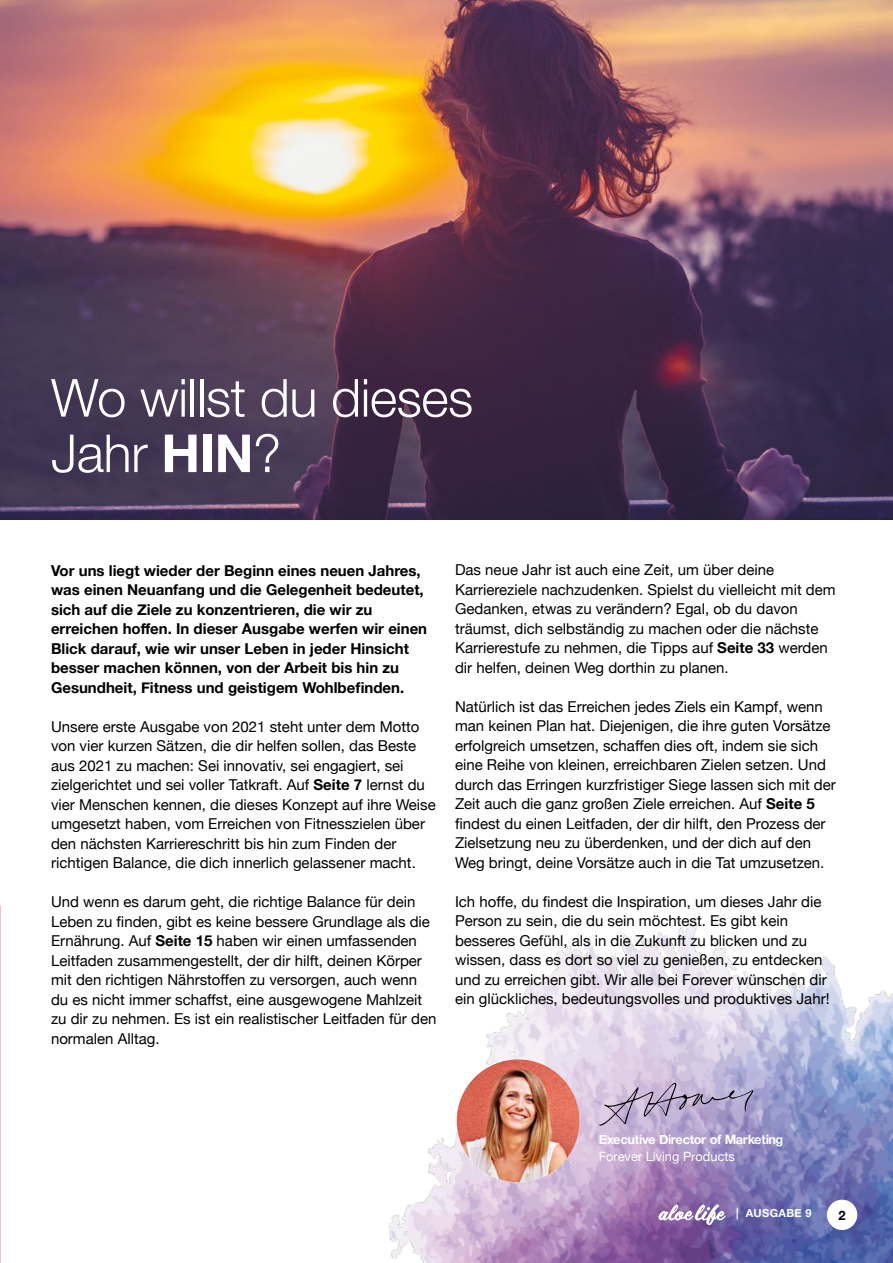
<style>
.page{position:relative;width:893px;height:1263px;background:#fff}
.page>*{position:absolute;margin:0;border:0;box-sizing:border-box;transform-origin:0 0}
.t1{font:300 52.5px/55.5px "Helvetica Neue";letter-spacing:-.01em;color:#fff}
.t2{font:15px/19.5px "Helvetica Neue";color:#000}
.t3{font:700 15px/19.5px "Helvetica Neue";color:#000}
.t4{font:700 12.9px "Helvetica Neue";color:#000}
.t5{font:700 12.75px "Helvetica Neue";letter-spacing:-.03em;color:#fff}
.t6{font:12.75px "Helvetica Neue";color:#fff}
.t7{font:700 11.1px "Helvetica Neue";letter-spacing:.03em;color:#fff}
.s1{font-weight:700}
</style>
<div class="page">
<img style="left:0;top:0;width:893px;height:519px">
<img style="left:389px;top:919px;width:504px;height:344px">
<svg style="left:599px;top:1082px;width:154px;height:44px;background:#b2a5c6"></svg>
<img style="left:457px;top:1059px;width:122px;height:123px;border-radius:61px">
<div style="left:827px;top:1200px;width:30px;height:30px;background:#fff;border-radius:50%"></div>
<svg style="left:658px;top:1204px;width:68px;height:21px"></svg>
<h1 class="t1" style="left:51px;top:366px;width:424px">Wo willst du dieses<br>Jahr <span class="s1">HIN</span>?</h1>
<p class="t3" style="left:51px;top:561px;width:378px">Vor uns liegt wieder der Beginn eines neuen Jahres, was einen Neuanfang und die Gelegenheit bedeutet, sich auf die Ziele zu konzentrieren, die wir zu erreichen hoffen. In dieser Ausgabe werfen wir einen Blick darauf, wie wir unser Leben in jeder Hinsicht besser machen können, von der Arbeit bis hin zu Gesundheit, Fitness und geistigem Wohlbefinden.</p>
<p class="t2" style="left:51px;top:717px;width:386px">Unsere erste Ausgabe von 2021 steht unter dem Motto von vier kurzen Sätzen, die dir helfen sollen, das Beste aus 2021 zu machen: Sei innovativ, sei engagiert, sei zielgerichtet und sei voller Tatkraft. Auf <span class="s1">Seite 7</span> lernst du vier Menschen kennen, die dieses Konzept auf ihre Weise umgesetzt haben, vom Erreichen von Fitnesszielen über den nächsten Karriereschritt bis hin zum Finden der richtigen Balance, die dich innerlich gelassener macht.</p>
<p class="t2" style="left:51px;top:893px;width:387px">Und wenn es darum geht, die richtige Balance für dein Leben zu finden, gibt es keine bessere Grundlage als die Ernährung. Auf <span class="s1">Seite 15</span> haben wir einen umfassenden Leitfaden zusammengestellt, der dir hilft, deinen Körper mit den richtigen Nährstoffen zu versorgen, auch wenn du es nicht immer schaffst, eine ausgewogene Mahlzeit zu dir zu nehmen. Es ist ein realistischer Leitfaden für den normalen Alltag.</p>
<p class="t2" style="left:455px;top:561px;width:382px">Das neue Jahr ist auch eine Zeit, um über deine Karriereziele nachzudenken. Spielst du vielleicht mit dem Gedanken, etwas zu verändern? Egal, ob du davon träumst, dich selbständig zu machen oder die nächste Karrierestufe zu nehmen, die Tipps auf <span class="s1">Seite 33</span> werden dir helfen, deinen Weg dorthin zu planen.</p>
<p class="t2" style="left:455px;top:697px;width:382px">Natürlich ist das Erreichen jedes Ziels ein Kampf, wenn man keinen Plan hat. Diejenigen, die ihre guten Vorsätze erfolgreich umsetzen, schaffen dies oft, indem sie sich eine Reihe von kleinen, erreichbaren Zielen setzen. Und durch das Erringen kurzfristiger Siege lassen sich mit der Zeit auch die ganz großen Ziele erreichen. Auf <span class="s1">Seite 5 </span>findest du einen Leitfaden, der dir hilft, den Prozess der Zielsetzung neu zu überdenken, und der dich auf den Weg bringt, deine Vorsätze auch in die Tat umzusetzen.</p>
<p class="t2" style="left:455px;top:892px;width:376px">Ich hoffe, du findest die Inspiration, um dieses Jahr die Person zu sein, die du sein möchtest. Es gibt kein besseres Gefühl, als in die Zukunft zu blicken und zu wissen, dass es dort so viel zu genießen, zu entdecken und zu erreichen gibt. Wir alle bei Forever wünschen dir ein glückliches, bedeutungsvolles und produktives Jahr!</p>
<p class="t5" style="left:599px;top:1130px;width:186px">Executive Director of Marketing</p>
<p class="t6" style="left:599px;top:1147px;width:138px">Forever Living Products</p>
<p class="t7" style="left:736px;top:1205px;width:77px">| AUSGABE 9</p>
<p class="t4" style="left:838px;top:1205px;width:9px">2</p>
</div>
